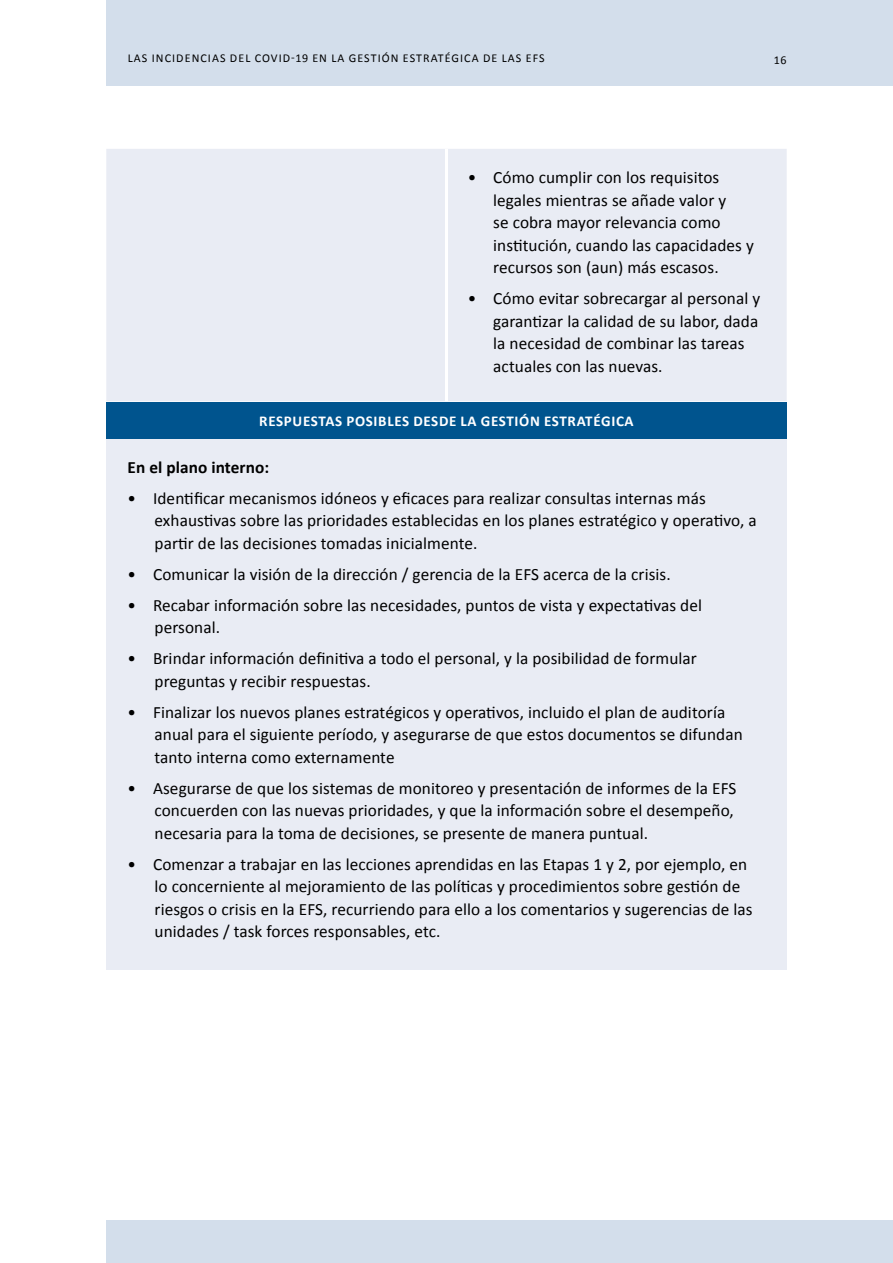
<style>
.page{position:relative;width:893px;height:1263px;background:#fff}
.page>*{position:absolute;margin:0;border:0;box-sizing:border-box;transform-origin:0 0}
.t1{font:17.25px/22.5px "Calibri";letter-spacing:.005em;color:#000}
.t2{font:700 17.25px "Calibri";letter-spacing:.005em;color:#000}
.t3{font:700 15px "Calibri";letter-spacing:.045em;color:#fff}
.t4{font:12px "Calibri";letter-spacing:.09em;color:#000}
</style>
<div class="page">
<div style="left:106px;top:0;width:787px;height:85px;background:#d3deeb"></div>
<div style="left:106px;top:1220px;width:787px;height:43px;background:#d3deeb"></div>
<div style="left:106px;top:149px;width:681px;height:252px;background:#e9ecf4"></div>
<hr style="left:445px;top:149px;width:3px;height:252px;background:#fff">
<div style="left:106px;top:402px;width:681px;height:37px;background:#00548e"></div>
<div style="left:106px;top:439px;width:681px;height:530px;background:#e9ecf4"></div>
<p class="t4" style="left:128px;top:51px;width:418px">LAS INCIDENCIAS DEL COVID-19 EN LA GESTIÓN ESTRATÉGICA DE LAS EFS</p>
<p class="t4" style="left:774px;top:52px;width:14px">16</p>
<p class="t1" style="left:493px;top:166px;width:262px;text-indent:-26px">• Cómo cumplir con los requisitos legales mientras se añade valor y<br>se cobra mayor relevancia como institución, cuando las capacidades y recursos son (aun) más escasos.</p>
<p class="t1" style="left:493px;top:287px;width:268px;text-indent:-26px">• Cómo evitar sobrecargar al personal y garantizar la calidad de su labor, dada la necesidad de combinar las tareas actuales con las nuevas.</p>
<p class="t3" style="left:259px;top:411px;width:376px">RESPUESTAS POSIBLES DESDE LA GESTIÓN ESTRATÉGICA</p>
<p class="t2" style="left:128px;top:456px;width:143px">En el plano interno:</p>
<p class="t1" style="left:155px;top:487px;width:604px;text-indent:-27px">• Identificar mecanismos idóneos y eficaces para realizar consultas internas más exhaustivas sobre las prioridades establecidas en los planes estratégico y operativo, a partir de las decisiones tomadas inicialmente.</p>
<p class="t1" style="left:128px;top:563px;width:545px">• Comunicar la visión de la dirección / gerencia de la EFS acerca de la crisis.</p>
<p class="t1" style="left:155px;top:594px;width:549px;text-indent:-27px">• Recabar información sobre las necesidades, puntos de vista y expectativas del personal.</p>
<p class="t1" style="left:155px;top:647px;width:544px;text-indent:-27px">• Brindar información definitiva a todo el personal, y la posibilidad de formular preguntas y recibir respuestas.</p>
<p class="t1" style="left:155px;top:701px;width:590px;text-indent:-27px">• Finalizar los nuevos planes estratégicos y operativos, incluido el plan de auditoría anual para el siguiente período, y asegurarse de que estos documentos se difundan tanto interna como externamente</p>
<p class="t1" style="left:155px;top:777px;width:583px;text-indent:-27px">• Asegurarse de que los sistemas de monitoreo y presentación de informes de la EFS concuerden con las nuevas prioridades, y que la información sobre el desempeño, necesaria para la toma de decisiones, se presente de manera puntual.</p>
<p class="t1" style="left:155px;top:853px;width:600px;text-indent:-27px">• Comenzar a trabajar en las lecciones aprendidas en las Etapas 1 y 2, por ejemplo, en lo concerniente al mejoramiento de las políticas y procedimientos sobre gestión de riesgos o crisis en la EFS, recurriendo para ello a los comentarios y sugerencias de las unidades / task forces responsables, etc.</p>
</div>
